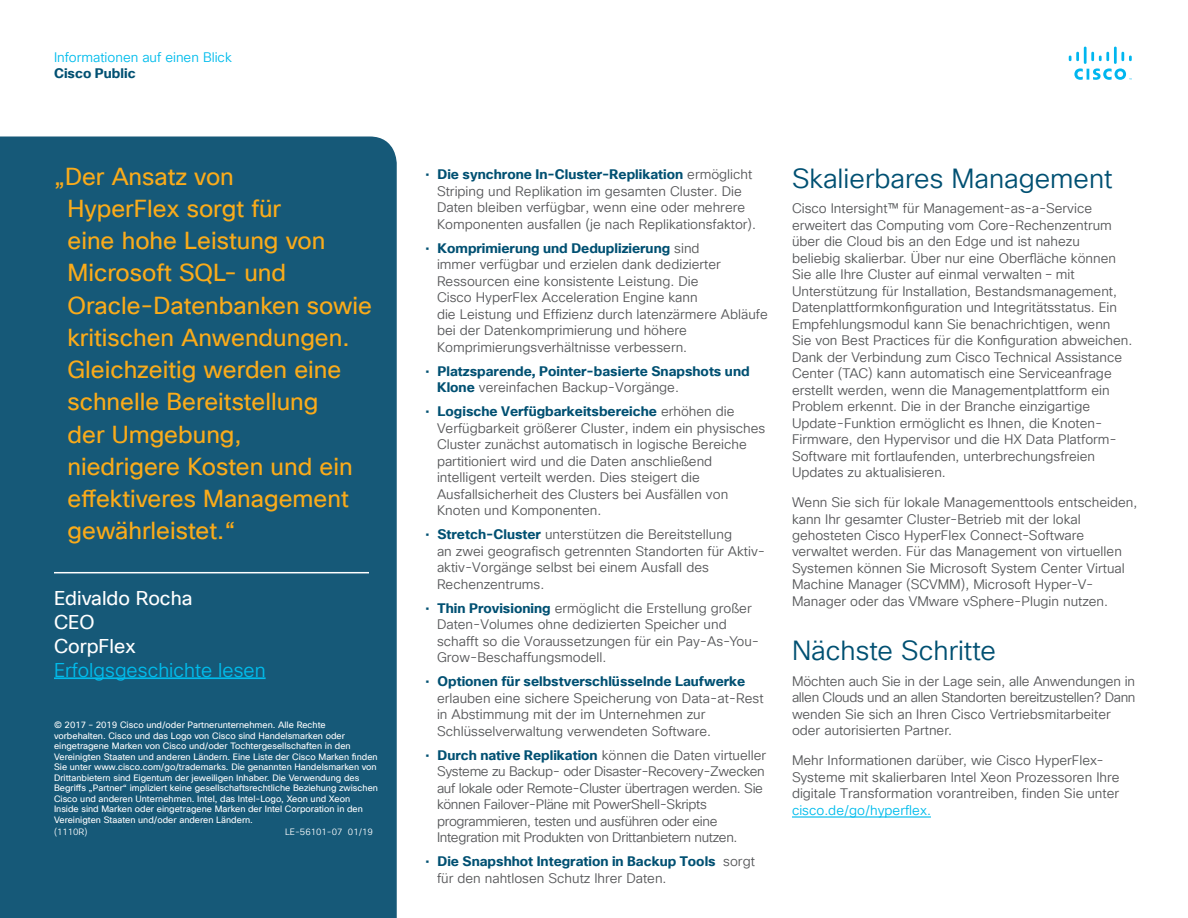
<style>
.page{position:relative;width:1188px;height:918px;background:#fff}
.page>*{position:absolute;margin:0;border:0;box-sizing:border-box;transform-origin:0 0}
.Paragraph_Style2{font:27px "Cisco Sans TT Light";color:#015072}
.Paragraph_Style21{font:24px/32.2px "Cisco Sans TT";color:#faab1a}
.Paragraph_Style10{font:19.5px "Cisco Sans TT";color:#fff}
.Paragraph_Style23{font:19.5px "Cisco Sans TT Light";color:#01bcec}
.Paragraph_Style2-2{font:13.5px/16.5px "Cisco Sans TT Light";color:#57585a}
.Paragraph_Style19{font:13.5px/16.5px "Cisco Sans TT Light";color:#57585a}
.Paragraph_Style19-2{font:13.5px/16.5px "Cisco Sans TT Light";letter-spacing:-.025em;color:#57585a}
.Paragraph_Style19-3{font:700 13.5px/16.5px "Cisco Sans TT";color:#015072}
.Paragraph_Style8{font:13.5px "Cisco Sans TT Light";color:#01bcec}
.Paragraph_Style2-3{font:700 13.5px "Cisco Sans TT";color:#015072}
.Paragraph_Style16{font:9px/10.5px "Cisco Sans TT";color:#fff}
.Paragraph_Style2-4{font:9px "Cisco Sans TT Light";color:#fff}
.s1{font-family:"Cisco Sans TT";color:#015072}
.s2{font-family:"Cisco Sans TT";font-weight:700;color:#015072}
.s3{font-weight:400}
.s4{font-family:"Cisco Sans TT Light";font-weight:400;color:#57585a}
.s5{color:#01bcec}
</style>
<div class="page">
<svg style="left:1069px;top:47px;width:63px;height:33px"></svg>
<div style="left:0;top:136px;width:397px;height:782px;background:#165978"></div>
<hr style="left:54px;top:572px;width:315px;height:1px;background:#fff">
<hr style="left:54px;top:677px;width:212px;height:2px;background:#01bcec">
<hr style="left:792px;top:816px;width:139px;height:2px;background:#01bcec">
<p class="Paragraph_Style8" style="left:54px;top:48px;width:179px">Informationen auf einen Blick</p>
<p class="Paragraph_Style2-3" style="left:54px;top:65px;width:83px">Cisco Public</p>
<p class="Paragraph_Style21" style="left:67px;top:160px;width:306px;text-indent:-13px">„Der Ansatz von<br>HyperFlex sorgt für<br>eine hohe Leistung von<br>Microsoft SQL- und<br>Oracle-Datenbanken sowie kritischen Anwendungen.<br>Gleichzeitig werden eine schnelle Bereitstellung<br>der Umgebung,<br>niedrigere Kosten und ein effektiveres Management gewährleistet.“</p>
<p class="Paragraph_Style10" style="left:54px;top:586px;width:140px">Edivaldo Rocha</p>
<p class="Paragraph_Style10" style="left:54px;top:610px;width:42px">CEO</p>
<p class="Paragraph_Style10" style="left:54px;top:634px;width:83px">CorpFlex</p>
<p class="Paragraph_Style23" style="left:54px;top:658px;width:213px">Erfolgsgeschichte lesen</p>
<p class="Paragraph_Style16" style="left:54px;top:720px;width:325px">© 2017 – 2019 Cisco und/oder Partnerunternehmen. Alle Rechte vorbehalten. Cisco und das Logo von Cisco sind Handelsmarken oder eingetragene Marken von Cisco und/oder Tochtergesellschaften in den Vereinigten Staaten und anderen Ländern. Eine Liste der Cisco Marken finden Sie unter www.cisco.com/go/trademarks. Die genannten Handelsmarken von Drittanbietern sind Eigentum der jeweiligen Inhaber. Die Verwendung des Begriffs „Partner“ impliziert keine gesellschaftsrechtliche Beziehung zwischen Cisco und anderen Unternehmen. Intel, das Intel-Logo, Xeon und Xeon<br>Inside sind Marken oder eingetragene Marken der Intel Corporation in den Vereinigten Staaten und/oder anderen Ländern.</p>
<p class="Paragraph_Style2-4" style="left:54px;top:826px;width:35px">(1110R)</p>
<p class="Paragraph_Style2-4" style="left:285px;top:826px;width:89px">LE-56101-07 01/19</p>
<p class="Paragraph_Style19" style="left:437px;top:167px;width:321px;text-indent:-12px"><span class="s1">•</span> <span class="s2">Die synchrone In-Cluster-Replikation</span> ermöglicht Striping und Replikation im gesamten Cluster. Die Daten bleiben verfügbar, wenn eine oder mehrere Komponenten ausfallen (je nach Replikationsfaktor).</p>
<p class="Paragraph_Style19" style="left:437px;top:240px;width:332px;text-indent:-12px"><span class="s1">•</span> <span class="s2">Komprimierung und Deduplizierung</span> sind<br>immer verfügbar und erzielen dank dedizierter Ressourcen eine konsistente Leistung. Die<br>Cisco HyperFlex Acceleration Engine kann<br>die Leistung und Effizienz durch latenzärmere Abläufe bei der Datenkomprimierung und höhere Komprimierungsverhältnisse verbessern.</p>
<p class="Paragraph_Style19-3" style="left:437px;top:363px;width:314px;text-indent:-12px"><span class="s3">•</span> Platzsparende, Pointer-basierte Snapshots und<br>Klone <span class="s4">vereinfachen Backup-Vorgänge.</span></p>
<p class="Paragraph_Style19" style="left:437px;top:404px;width:330px;text-indent:-12px"><span class="s1">•</span> <span class="s2">Logische Verfügbarkeitsbereiche</span> erhöhen die Verfügbarkeit größerer Cluster, indem ein physisches Cluster zunächst automatisch in logische Bereiche partitioniert wird und die Daten anschließend intelligent verteilt werden. Dies steigert die Ausfallsicherheit des Clusters bei Ausfällen von Knoten und Komponenten.</p>
<p class="Paragraph_Style19" style="left:437px;top:527px;width:330px;text-indent:-12px"><span class="s1">•</span> <span class="s2">Stretch-Cluster</span> unterstützen die Bereitstellung<br>an zwei geografisch getrennten Standorten für Aktiv&shy;aktiv-Vorgänge selbst bei einem Ausfall des Rechenzentrums.</p>
<p class="Paragraph_Style19" style="left:437px;top:600px;width:324px;text-indent:-12px"><span class="s1">•</span> <span class="s2">Thin Provisioning</span> ermöglicht die Erstellung großer Daten-Volumes ohne dedizierten Speicher und schafft so die Voraussetzungen für ein Pay-As-You-Grow-Beschaffungsmodell.</p>
<p class="Paragraph_Style19" style="left:437px;top:674px;width:328px;text-indent:-12px"><span class="s1">•</span> <span class="s2">Optionen für selbstverschlüsselnde Laufwerke </span>erlauben eine sichere Speicherung von Data-at-Rest in Abstimmung mit der im Unternehmen zur Schlüsselverwaltung verwendeten Software.</p>
<p class="Paragraph_Style19-2" style="left:437px;top:747px;width:331px;text-indent:-12px"><span class="s1">•</span> <span class="s2">Durch native Replikation</span> können die Daten virtueller Systeme zu Backup- oder Disaster-Recovery-Zwecken auf lokale oder Remote-Cluster übertragen werden. Sie können Failover-Pläne mit PowerShell-Skripts programmieren, testen und ausführen oder eine Integration mit Produkten von Drittanbietern nutzen.</p>
<p class="Paragraph_Style19" style="left:437px;top:854px;width:319px;text-indent:-12px"><span class="s1">•</span> <span class="s2">Die Snapshhot Integration in Backup Tools</span> sorgt für den nahtlosen Schutz Ihrer Daten.</p>
<p class="Paragraph_Style2" style="left:792px;top:161px;width:322px">Skalierbares Management</p>
<p class="Paragraph_Style2-2" style="left:792px;top:201px;width:342px">Cisco Intersight™ für Management-as-a-Service erweitert das Computing vom Core-Rechenzentrum über die Cloud bis an den Edge und ist nahezu<br>beliebig skalierbar. Über nur eine Oberfläche können Sie alle Ihre Cluster auf einmal verwalten – mit Unterstützung für Installation, Bestandsmanagement, Datenplattformkonfiguration und Integritätsstatus. Ein Empfehlungsmodul kann Sie benachrichtigen, wenn Sie von Best Practices für die Konfiguration abweichen.<br>Dank der Verbindung zum Cisco Technical Assistance Center (TAC) kann automatisch eine Serviceanfrage erstellt werden, wenn die Managementplattform ein Problem erkennt. Die in der Branche einzigartige Update-Funktion ermöglicht es Ihnen, die Knoten-Firmware, den Hypervisor und die HX Data Platform-Software mit fortlaufenden, unterbrechungsfreien Updates zu aktualisieren.</p>
<p class="Paragraph_Style2-2" style="left:792px;top:494px;width:347px">Wenn Sie sich für lokale Managementtools entscheiden, kann Ihr gesamter Cluster-Betrieb mit der lokal gehosteten Cisco HyperFlex Connect-Software verwaltet werden. Für das Management von virtuellen Systemen können Sie Microsoft System Center Virtual Machine Manager (SCVMM), Microsoft Hyper-V-Manager oder das VMware vSphere-Plugin nutzen.</p>
<p class="Paragraph_Style2" style="left:792px;top:633px;width:206px">Nächste Schritte</p>
<p class="Paragraph_Style2-2" style="left:792px;top:673px;width:345px">Möchten auch Sie in der Lage sein, alle Anwendungen in allen Clouds und an allen Standorten bereitzustellen? Dann wenden Sie sich an Ihren Cisco Vertriebsmitarbeiter oder autorisierten Partner.</p>
<p class="Paragraph_Style2-2" style="left:792px;top:752px;width:329px">Mehr Informationen darüber, wie Cisco HyperFlex-Systeme mit skalierbaren Intel Xeon Prozessoren Ihre digitale Transformation vorantreiben, finden Sie unter <span class="s5">cisco.de/go/hyperflex.</span></p>
</div>
